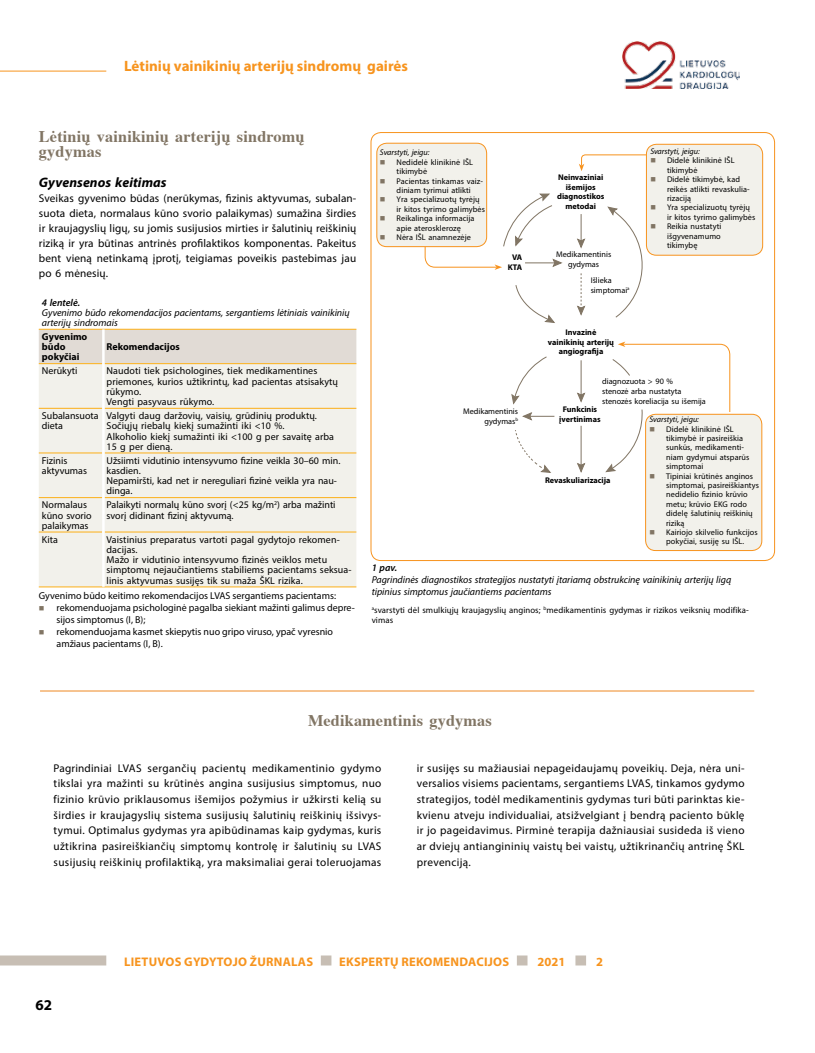
<style>
.page{position:relative;width:815px;height:1053px;background:#fff}
.page>*{position:absolute;margin:0;border:0;box-sizing:border-box;transform-origin:0 0}
.t1{font:700 16.25px/15px "Times";letter-spacing:.01em;color:#817564}
.t2{font:700 15px "Myriad Pro";color:#f7941e}
.t3{font:700 15px "Myriad Pro";color:#000}
.t4{font:italic 700 13.75px "Myriad Pro";letter-spacing:.005em;color:#000}
.t5{font:700 12.5px "Myriad Pro";letter-spacing:.02em;color:#f7941e}
.t6{font:11.25px/15.6px "Myriad Pro";letter-spacing:.03em;color:#000;text-align:justify}
.t7{font:10px/10.2px "Myriad Pro";color:#000}
.t8{font:italic 10px/10.2px "Myriad Pro";letter-spacing:-.005em;color:#000}
.t9{font:700 10px/10.2px "Myriad Pro";color:#000}
.t10{font:italic 600 10px "Myriad Pro";letter-spacing:-.005em;color:#000}
.t11{font:8.75px/10.5px "Myriad Pro";letter-spacing:.01em;color:#000}
.t12{font:8.25px/9.4px "Myriad Pro";letter-spacing:.01em;color:#000}
.t13{font:700 8.25px/9.9px "Myriad Pro";color:#000;text-align:center}
.t14{font:italic 8.25px "Myriad Pro";letter-spacing:-.005em;color:#000}
</style>
<div class="page">
<div style="left:0;top:955px;width:106px;height:10px;background:#c7beb4"></div>
<div style="left:321px;top:955px;width:10px;height:10px;background:#c7beb4"></div>
<div style="left:517px;top:955px;width:10px;height:10px;background:#c7beb4"></div>
<div style="left:575px;top:955px;width:11px;height:10px;background:#c7beb4"></div>
<hr style="left:0;top:71px;width:106px;height:1px;background:#f7941e">
<img style="left:623px;top:42px;width:117px;height:47px">
<div style="left:39px;top:330px;width:317px;height:33px;background:#e1dbd5"></div>
<div style="left:39px;top:364px;width:317px;height:222px;background:#f2f1eb"></div>
<hr style="left:39px;top:408px;width:63px;height:1px;background:#fcaf17">
<hr style="left:105px;top:408px;width:251px;height:1px;background:#fcaf17">
<hr style="left:39px;top:452px;width:63px;height:1px;background:#fcaf17">
<hr style="left:105px;top:452px;width:251px;height:1px;background:#fcaf17">
<hr style="left:39px;top:497px;width:63px;height:1px;background:#fcaf17">
<hr style="left:105px;top:497px;width:251px;height:1px;background:#fcaf17">
<hr style="left:39px;top:531px;width:63px;height:1px;background:#fcaf17">
<hr style="left:105px;top:531px;width:251px;height:1px;background:#fcaf17">
<hr style="left:39px;top:586px;width:64px;height:1px;background:#fcaf17">
<hr style="left:103px;top:586px;width:253px;height:1px;background:#fcaf17">
<hr style="left:39px;top:329px;width:64px;height:1px;background:#fcaf17">
<hr style="left:103px;top:329px;width:253px;height:1px;background:#fcaf17">
<hr style="left:39px;top:363px;width:63px;height:1px;background:#fcaf17">
<hr style="left:105px;top:363px;width:251px;height:1px;background:#fcaf17">
<hr style="left:102px;top:329px;width:3px;height:34px;background:#fff">
<hr style="left:102px;top:363px;width:3px;height:45px;background:#fff">
<hr style="left:102px;top:408px;width:3px;height:45px;background:#fff">
<hr style="left:102px;top:453px;width:3px;height:44px;background:#fff">
<hr style="left:102px;top:497px;width:3px;height:35px;background:#fff">
<hr style="left:102px;top:532px;width:3px;height:54px;background:#fff">
<div style="left:646px;top:414px;width:116px;height:136px;background:#f2f1eb;border-radius:10px"></div>
<div style="left:645px;top:414px;width:117px;height:136px;border:1px solid #f7931e;border-radius:10px"></div>
<div style="left:646px;top:144px;width:117px;height:111px;background:#f2f1eb;border-radius:10px"></div>
<div style="left:646px;top:144px;width:117px;height:111px;border:1px solid #f7931e;border-radius:10px"></div>
<div style="left:377px;top:143px;width:110px;height:103px;background:#f2f1eb;border-radius:10px"></div>
<div style="left:377px;top:143px;width:110px;height:104px;border:1px solid #f7931e;border-radius:10px"></div>
<svg style="left:515px;top:285px;width:40px;height:38px"></svg>
<svg style="left:577px;top:214px;width:9px;height:35px"></svg>
<svg style="left:577px;top:273px;width:9px;height:43px"></svg>
<svg style="left:425px;top:193px;width:138px;height:77px"></svg>
<hr style="left:40px;top:690px;width:714px;height:1px;background:#ee8922">
<svg style="left:579px;top:154px;width:69px;height:17px"></svg>
<svg style="left:607px;top:205px;width:48px;height:113px"></svg>
<svg style="left:511px;top:341px;width:219px;height:137px"></svg>
<h2 class="t2" style="left:124px;top:57px;width:285px">Lėtinių vainikinių arterijų sindromų gairės</h2>
<h1 class="t1" style="left:39px;top:127px;width:267px">Lėtinių vainikinių arterijų sindromų gydymas</h1>
<p class="t4" style="left:39px;top:173px;width:129px">Gyvensenos keitimas</p>
<p class="t6" style="left:39px;top:190px;width:319px;line-height:15px">Sveikas gyvenimo būdas (nerūkymas, fizinis aktyvumas, subalan&shy;suota dieta, normalaus kūno svorio palaikymas) sumažina širdies ir kraujagyslių ligų, su jomis susijusios mirties ir šalutinių reiškinių riziką ir yra būtinas antrinės profilaktikos komponentas. Pakeitus bent vieną netinkamą įprotį, teigiamas poveikis pastebimas jau po 6 mėnesių.</p>
<p class="t14" style="left:380px;top:147px;width:51px">Svarstyti, jeigu:</p>
<p class="t12" style="left:397px;top:157px;width:90px">Nedidelė klinikinė IŠL tikimybė<br>Pacientas tinkamas vaiz&shy;diniam tyrimui atlikti<br>Yra specializuotų tyrėjų ir kitos tyrimo galimybės<br>Reikalinga informacija apie aterosklerozę<br>Nėra IŠL anamnezėje</p>
<p class="t13" style="left:508px;top:252px;width:16px">VA<br>KTA</p>
<p class="t13" style="left:557px;top:172px;width:49px">Neinvaziniai išemijos diagnostikos metodai</p>
<p class="t12" style="left:556px;top:249px;width:57px;line-height:9.9px;text-align:center">Medikamentinis gydymas</p>
<p class="t12" style="left:591px;top:275px;width:40px;line-height:9.9px">Išlieka simptomai<sup>a</sup></p>
<p class="t14" style="left:650px;top:146px;width:51px">Svarstyti, jeigu:</p>
<p class="t12" style="left:667px;top:156px;width:90px">Didelė klinikinė IŠL tikimybė<br>Didelė tikimybė, kad reikės atlikti revaskulia&shy;rizaciją<br>Yra specializuotų tyrėjų ir kitos tyrimo galimybės<br>Reikia nustatyti išgyvenamumo<br>tikimybę</p>
<p class="t10" style="left:42px;top:296px;width:40px">4 lentelė.</p>
<p class="t8" style="left:42px;top:307px;width:309px">Gyvenimo būdo rekomendacijos pacientams, sergantiems lėtiniais vainikinių arterijų sindromais</p>
<p class="t9" style="left:42px;top:331px;width:47px">Gyvenimo būdo pokyčiai</p>
<p class="t9" style="left:107px;top:341px;width:75px">Rekomendacijos</p>
<p class="t7" style="left:42px;top:365px;width:37px">Nerūkyti</p>
<p class="t7" style="left:107px;top:365px;width:233px">Naudoti tiek psichologines, tiek medikamentines priemones, kurios užtikrintų, kad pacientas atsisakytų rūkymo.<br>Vengti pasyvaus rūkymo.</p>
<p class="t7" style="left:42px;top:410px;width:58px">Subalansuota dieta</p>
<p class="t7" style="left:107px;top:410px;width:229px">Valgyti daug daržovių, vaisių, grūdinių produktų.<br>Sočiųjų riebalų kiekį sumažinti iki &lt;10 %.<br>Alkoholio kiekį sumažinti iki &lt;100 g per savaitę arba 15 g per dieną.</p>
<p class="t7" style="left:42px;top:455px;width:47px">Fizinis aktyvumas</p>
<p class="t7" style="left:107px;top:455px;width:235px">Užsiimti vidutinio intensyvumo fizine veikla 30–60 min. kasdien.<br>Nepamiršti, kad net ir nereguliari fizinė veikla yra nau&shy;dinga.</p>
<p class="t7" style="left:42px;top:499px;width:51px">Normalaus kūno svorio palaikymas</p>
<p class="t7" style="left:107px;top:499px;width:231px">Palaikyti normalų kūno svorį (&lt;25 kg/m<sup>2</sup>) arba mažinti svorį didinant fizinį aktyvumą.</p>
<p class="t7" style="left:42px;top:534px;width:17px">Kita</p>
<p class="t7" style="left:107px;top:534px;width:246px">Vaistinius preparatus vartoti pagal gydytojo rekomen&shy;dacijas.<br>Mažo ir vidutinio intensyvumo fizinės veiklos metu simptomų nejaučiantiems stabiliems pacientams seksua&shy;linis aktyvumas susijęs tik su maža ŠKL rizika.</p>
<p class="t7" style="left:57px;top:589px;width:300px;line-height:12px;text-indent:-18px">Gyvenimo būdo keitimo rekomendacijos LVAS sergantiems pacientams: rekomenduojama psichologinė pagalba siekiant mažinti galimus depre&shy;sijos simptomus (I, B);<br>rekomenduojama kasmet skiepytis nuo gripo viruso, ypač vyresnio amžiaus pacientams (I, B).</p>
<p class="t12" style="left:463px;top:406px;width:57px;line-height:9.9px;text-align:right">Medikamentinis gydymas<sup>b</sup></p>
<p class="t13" style="left:548px;top:326px;width:68px">Invazinė vainikinių arterijų angiografija</p>
<p class="t12" style="left:602px;top:376px;width:105px;line-height:9.9px">diagnozuota &gt; 90 %<br>stenozė arba nustatyta stenozės koreliacija su išemija</p>
<p class="t13" style="left:559px;top:404px;width:43px">Funkcinis įvertinimas</p>
<p class="t14" style="left:649px;top:414px;width:51px">Svarstyti, jeigu:</p>
<p class="t12" style="left:666px;top:424px;width:94px">Didelė klinikinė IŠL tikimybė ir pasireiškia sunkūs, medikamenti&shy;niam gydymui atsparūs simptomai<br>Tipiniai krūtinės anginos simptomai, pasireiškiantys nedidelio fizinio krūvio metu; krūvio EKG rodo didelę šalutinių reiškinių riziką<br>Kairiojo skilvelio funkcijos pokyčiai, susiję su IŠL.</p>
<p class="t13" style="left:545px;top:474px;width:67px">Revaskuliarizacija</p>
<p class="t10" style="left:372px;top:561px;width:27px">1 pav.</p>
<p class="t8" style="left:372px;top:574px;width:361px;line-height:12px">Pagrindinės diagnostikos strategijos nustatyti įtariamą obstrukcinę vainikinių arterijų ligą tipinius simptomus jaučiantiems pacientams</p>
<p class="t11" style="left:372px;top:604px;width:379px"><sup>a</sup>svarstyti dėl smulkiųjų kraujagyslių anginos; <sup>b</sup>medikamentinis gydymas ir rizikos veiksnių modifika&shy;vimas</p>
<h1 class="t1" style="left:308px;top:711px;width:185px">Medikamentinis gydymas</h1>
<p class="t6" style="left:54px;top:760px;width:329px">Pagrindiniai LVAS sergančių pacientų medikamentinio gydymo tikslai yra mažinti su krūtinės angina susijusius simptomus, nuo fizinio krūvio priklausomus išemijos požymius ir užkirsti kelią su širdies ir kraujagyslių sistema susijusių šalutinių reiškinių išsivys&shy;tymui. Optimalus gydymas yra apibūdinamas kaip gydymas, kuris užtikrina pasireiškiančių simptomų kontrolę ir šalutinių su LVAS susijusių reiškinių profilaktiką, yra maksimaliai gerai toleruojamas</p>
<p class="t6" style="left:417px;top:760px;width:329px">ir susijęs su mažiausiai nepageidaujamų poveikių. Deja, nėra uni&shy;versalios visiems pacientams, sergantiems LVAS, tinkamos gydymo strategijos, todėl medikamentinis gydymas turi būti parinktas kie&shy;kvienu atveju individualiai, atsižvelgiant į bendrą paciento būklę ir jo pageidavimus. Pirminė terapija dažniausiai susideda iš vieno ar dviejų antiangininių vaistų bei vaistų, užtikrinančių antrinę ŠKL prevenciją.</p>
<h2 class="t3" style="left:35px;top:995px;width:18px">62</h2>
<p class="t5" style="left:124px;top:953px;width:190px">LIETUVOS GYDYTOJO ŽURNALAS</p>
<p class="t5" style="left:339px;top:953px;width:172px">EKSPERTŲ REKOMENDACIJOS</p>
<p class="t5" style="left:538px;top:953px;width:29px">2021</p>
<p class="t5" style="left:596px;top:953px;width:8px">2</p>
</div>
